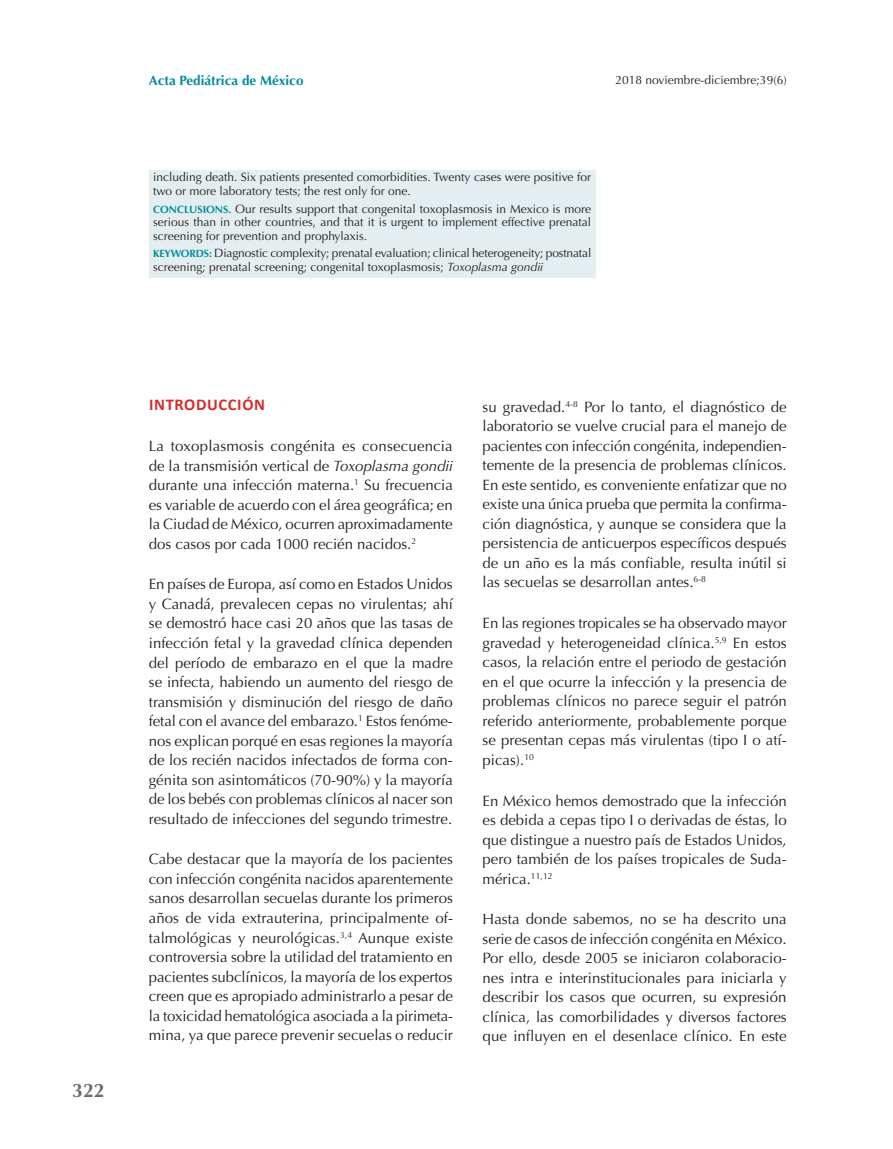
<style>
.page{position:relative;width:893px;height:1149px;background:#fff}
.page>*{position:absolute;margin:0;border:0;box-sizing:border-box;transform-origin:0 0}
.t1{font:700 19.5px "Optima";color:#6c6d70}
.t2{font:700 16.5px "Calibri";letter-spacing:.04em;color:#d22e2e}
.t3{font:15px/19.5px "Optima";color:#231f20;text-align:justify}
.t4{font:700 13.5px "Optima";color:#008b9a}
.t5{font:12px/13.5px "Optima";color:#231f20}
.s1{font-weight:700;font-size:10.5px;color:#008b9a}
.s2{font-style:italic}
</style>
<div class="page">
<div style="left:149px;top:170px;width:446px;height:107px;background:#e4eef0"></div>
<p class="t4" style="left:149px;top:73px;width:156px">Acta Pediátrica de México</p>
<p class="t5" style="left:615px;top:73px;width:173px">2018 noviembre-diciembre;39(6)</p>
<p class="t5" style="left:153px;top:170px;width:439px">including death. Six patients presented comorbidities. Twenty cases were positive for two or more laboratory tests; the rest only for one.</p>
<p class="t5" style="left:153px;top:202px;width:439px;text-align:justify"><span class="s1">CONCLUSIONS.</span> Our results support that congenital toxoplasmosis in Mexico is more serious than in other countries, and that it is urgent to implement effective prenatal screening for prevention and prophylaxis.</p>
<p class="t5" style="left:153px;top:246px;width:440px"><span class="s1">KEYWORDS:</span> Diagnostic complexity; prenatal evaluation; clinical heterogeneity; postnatal screening; prenatal screening; congenital toxoplasmosis; <span class="s2">Toxoplasma gondii</span></p>
<h1 class="t1" style="left:72px;top:1079px;width:34px">322</h1>
<p class="t2" style="left:149px;top:394px;width:117px">INTRODUCCIÓN</p>
<p class="t3" style="left:149px;top:436px;width:306px">La toxoplasmosis congénita es consecuencia de la transmisión vertical de <span class="s2">Toxoplasma gondii </span>durante una infección materna.<sup>1</sup> Su frecuencia es variable de acuerdo con el área geográfica; en la Ciudad de México, ocurren aproximadamente dos casos por cada 1000 recién nacidos.<sup>2</sup></p>
<p class="t3" style="left:149px;top:574px;width:306px">En países de Europa, así como en Estados Unidos y Canadá, prevalecen cepas no virulentas; ahí se demostró hace casi 20 años que las tasas de infección fetal y la gravedad clínica dependen del período de embarazo en el que la madre se infecta, habiendo un aumento del riesgo de transmisión y disminución del riesgo de daño fetal con el avance del embarazo.<sup>1</sup> Estos fenóme&shy;nos explican porqué en esas regiones la mayoría de los recién nacidos infectados de forma con&shy;génita son asintomáticos (70-90%) y la mayoría de los bebés con problemas clínicos al nacer son resultado de infecciones del segundo trimestre.</p>
<p class="t3" style="left:149px;top:849px;width:306px">Cabe destacar que la mayoría de los pacientes con infección congénita nacidos aparentemente sanos desarrollan secuelas durante los primeros años de vida extrauterina, principalmente of&shy;talmológicas y neurológicas.<sup>3,4</sup> Aunque existe controversia sobre la utilidad del tratamiento en pacientes subclínicos, la mayoría de los expertos creen que es apropiado administrarlo a pesar de la toxicidad hematológica asociada a la pirimeta&shy;mina, ya que parece prevenir secuelas o reducir</p>
<p class="t3" style="left:483px;top:397px;width:306px">su gravedad.<sup>4-8</sup> Por lo tanto, el diagnóstico de laboratorio se vuelve crucial para el manejo de pacientes con infección congénita, independien&shy;temente de la presencia de problemas clínicos.<br>En este sentido, es conveniente enfatizar que no existe una única prueba que permita la confirma&shy;ción diagnóstica, y aunque se considera que la persistencia de anticuerpos específicos después de un año es la más confiable, resulta inútil si las secuelas se desarrollan antes.<sup>6-8</sup></p>
<p class="t3" style="left:483px;top:613px;width:306px">En las regiones tropicales se ha observado mayor gravedad y heterogeneidad clínica.<sup>5,9</sup> En estos casos, la relación entre el periodo de gestación en el que ocurre la infección y la presencia de problemas clínicos no parece seguir el patrón referido anteriormente, probablemente porque se presentan cepas más virulentas (tipo I o atí&shy;picas).<sup>10</sup></p>
<p class="t3" style="left:483px;top:790px;width:306px">En México hemos demostrado que la infección es debida a cepas tipo I o derivadas de éstas, lo que distingue a nuestro país de Estados Unidos, pero también de los países tropicales de Suda&shy;mérica.<sup>11,12</sup></p>
<p class="t3" style="left:483px;top:909px;width:306px">Hasta donde sabemos, no se ha descrito una serie de casos de infección congénita en México.<br>Por ello, desde 2005 se iniciaron colaboracio&shy;nes intra e interinstitucionales para iniciarla y describir los casos que ocurren, su expresión clínica, las comorbilidades y diversos factores que influyen en el desenlace clínico. En este</p>
</div>
